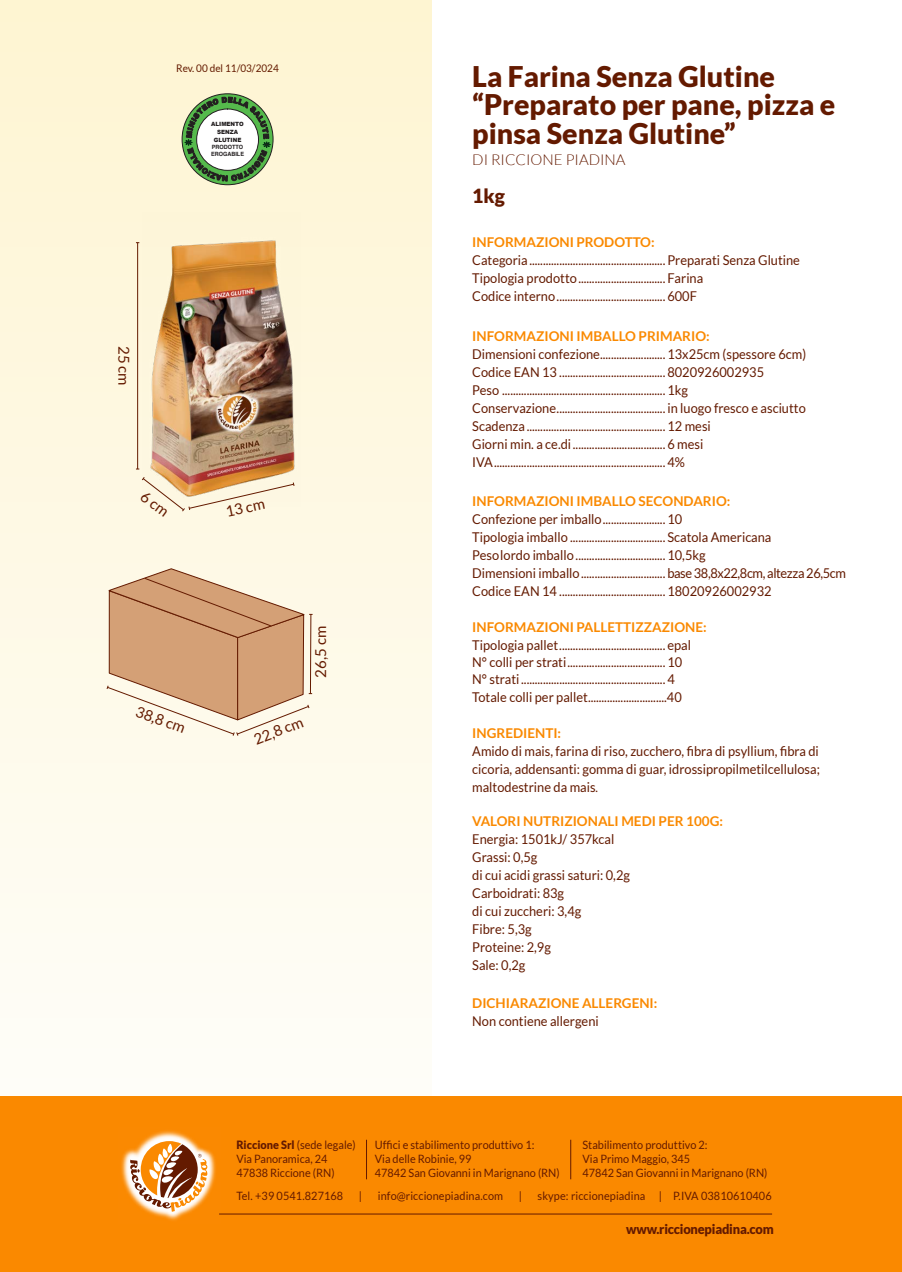
<style>
.page{position:relative;width:902px;height:1272px;background:#fff}
.page>*{position:absolute;margin:0;border:0;box-sizing:border-box;transform-origin:0 0}
.t1{font:900 28.5px/28.5px "Lato";color:#641a00}
.t2{font:900 19.5px "Lato";color:#641a00}
.t3{font:15px "Lato";color:#641a00}
.t4{font:300 15px "Lato";color:#641a00}
.t5{font:13.5px/18px "Lato";color:#641a00;text-align:justify;scale:.95 1}
.t6{font:700 13.5px "Lato";color:#fa8900}
.t7{font:13.5px "Lato";letter-spacing:-.03em;color:#641a00;scale:.95 1}
.t8{font:900 13.5px "Lato";letter-spacing:-.015em;color:#641a00;scale:.95 1}
.t9{font:11.4px/14px "Lato";color:#641a00;scale:.95 1}
.t10{font:10.5px "Lato";color:#641a00;scale:.95 1}
.t11{font:900 5.85px/8.2px "Arial";color:#231f20;text-align:center;scale:.95 1}
.t12{font:700 5.85px/6.9px "Helvetica";color:#231f20;scale:.95 1}
.s1{font-size:12px}
.s2{font-weight:900}
</style>
<div class="page">
<svg style="left:0;top:0;width:431px;height:993px"></svg>
<div style="left:0;top:1096px;width:901px;height:175px;background:#fa8900"></div>
<hr style="left:366px;top:1139px;width:1px;height:40px;background:#641a00">
<hr style="left:570px;top:1139px;width:1px;height:40px;background:#641a00">
<hr style="left:219px;top:1213px;width:553px;height:1px;background:#641a00">
<img style="left:121px;top:1131px;width:99px;height:90px">
<svg style="left:130px;top:1140px;width:78px;height:71px"></svg>
<hr style="left:137px;top:243px;width:1px;height:226px;background:#641a00">
<svg style="left:184px;top:97px;width:86px;height:84px"></svg>
<img style="left:143px;top:213px;width:157px;height:293px">
<svg style="left:106px;top:568px;width:206px;height:168px;background:#deba9a"></svg>
<svg style="left:140px;top:476px;width:155px;height:40px;background:#f0dbbd"></svg>
<p class="t10" style="left:176px;top:63px;width:109px">Rev. 00 del 11/03/2024</p>
<p class="t11" style="left:211px;top:120px;width:36px">ALIMENTO<br>SENZA<br>GLUTINE</p>
<p class="t12" style="left:211px;top:144px;width:36px">PRODOTTO<br>EROGABILE</p>
<p class="t3" style="left:132px;top:346px;width:41px;rotate:90deg">25 cm</p>
<p class="t3" style="left:224px;top:503px;width:41px;rotate:-12deg">13 cm</p>
<p class="t3" style="left:139px;top:703px;width:53px;rotate:20deg">38,8 cm</p>
<p class="t3" style="left:312px;top:677px;width:53px;rotate:-90deg">26,5 cm</p>
<p class="t3" style="left:251px;top:732px;width:53px;rotate:-21deg">22,8 cm</p>
<p class="t1" style="left:472px;top:61px;width:364px">La Farina Senza Glutine “Preparato per pane, pizza e pinsa Senza Glutine”</p>
<p class="t4" style="left:472px;top:152px;width:155px">DI RICCIONE PIADINA</p>
<p class="t2" style="left:472px;top:184px;width:34px">1kg</p>
<p class="t6" style="left:472px;top:234px;width:184px">INFORMAZIONI PRODOTTO:</p>
<p class="t5" style="left:472px;top:251px;width:346px">Categoria ..................................................Preparati Senza Glutine</p>
<p class="t5" style="left:472px;top:269px;width:244px">Tipologia prodotto................................ Farina</p>
<p class="t5" style="left:472px;top:287px;width:238px">Codice interno........................................ 600F</p>
<p class="t6" style="left:472px;top:328px;width:239px">INFORMAZIONI IMBALLO PRIMARIO:</p>
<p class="t5" style="left:472px;top:344px;width:353px">Dimensioni confezione........................ 13x25cm (spessore 6cm)</p>
<p class="t5" style="left:472px;top:362px;width:309px">Codice EAN 13 ....................................... 8020926002935</p>
<p class="t5" style="left:472px;top:380px;width:229px">Peso ............................................................ 1kg</p>
<p class="t5" style="left:472px;top:398px;width:352px">Conservazione........................................ in luogo fresco e asciutto</p>
<p class="t5" style="left:472px;top:416px;width:253px">Scadenza ................................................... 12 mesi</p>
<p class="t5" style="left:472px;top:434px;width:245px">Giorni min. a ce.di .................................. 6 mesi</p>
<p class="t5" style="left:472px;top:452px;width:225px">IVA............................................................... 4%</p>
<p class="t6" style="left:472px;top:493px;width:260px">INFORMAZIONI IMBALLO SECONDARIO:</p>
<p class="t5" style="left:472px;top:510px;width:222px">Confezione per imballo....................... 10</p>
<p class="t5" style="left:472px;top:528px;width:316px">Tipologia imballo ................................... Scatola Americana</p>
<p class="t5" style="left:472px;top:546px;width:247px">Peso lordo imballo................................. 10,5kg</p>
<p class="t7" style="left:472px;top:566px;width:395px">Dimensioni imballo............................... base 38,8x22,8cm, altezza 26,5cm</p>
<p class="t5" style="left:472px;top:582px;width:316px">Codice EAN 14 ....................................... 18020926002932</p>
<p class="t6" style="left:472px;top:619px;width:236px">INFORMAZIONI PALLETTIZZAZIONE:</p>
<p class="t5" style="left:472px;top:635px;width:232px">Tipologia pallet....................................... epal</p>
<p class="t5" style="left:472px;top:653px;width:222px">N° colli per strati.................................... 10</p>
<p class="t5" style="left:472px;top:670px;width:215px">N° strati ..................................................... 4</p>
<p class="t5" style="left:472px;top:688px;width:222px">Totale colli per pallet.............................40</p>
<p class="t6" style="left:472px;top:725px;width:90px">INGREDIENTI:</p>
<p class="t5" style="left:472px;top:742px;width:367px">Amido di mais, farina di riso, zucchero, fibra di psyllium, fibra di cicoria, addensanti: gomma di guar, idrossipropilmetilcellulosa; maltodestrine da mais<span class="s1">.</span></p>
<p class="t6" style="left:472px;top:813px;width:252px">VALORI NUTRIZIONALI MEDI PER 100G:</p>
<p class="t5" style="left:472px;top:830px;width:151px">Energia: 1501kJ/ 357kcal</p>
<p class="t5" style="left:472px;top:848px;width:70px">Grassi: 0,5g</p>
<p class="t5" style="left:472px;top:866px;width:167px">di cui acidi grassi saturi: 0,2g</p>
<p class="t5" style="left:472px;top:884px;width:98px">Carboidrati: 83g</p>
<p class="t5" style="left:472px;top:902px;width:116px">di cui zuccheri: 3,4g</p>
<p class="t5" style="left:472px;top:920px;width:64px">Fibre: 5,3g</p>
<p class="t5" style="left:472px;top:938px;width:84px">Proteine: 2,9g</p>
<p class="t5" style="left:472px;top:956px;width:57px">Sale: 0,2g</p>
<p class="t6" style="left:472px;top:995px;width:187px">DICHIARAZIONE ALLERGENI:</p>
<p class="t5" style="left:472px;top:1012px;width:135px">Non contiene allergeni</p>
<p class="t9" style="left:236px;top:1137px;width:127px"><span class="s2">Riccione Srl</span> (sede legale)<br>Via Panoramica, 24<br>47838 Riccione (RN)</p>
<p class="t9" style="left:375px;top:1137px;width:196px">Uffici e stabilimento produttivo 1:<br>Via delle Robinie, 99<br>47842 San Giovanni in Marignano (RN)</p>
<p class="t9" style="left:582px;top:1137px;width:196px">Stabilimento produttivo 2:<br>Via Primo Maggio, 345<br>47842 San Giovanni in Marignano (RN)</p>
<p class="t9" style="left:236px;top:1188px;width:114px">Tel. +39 0541.827168</p>
<p class="t9" style="left:359px;top:1188px;width:5px">|</p>
<p class="t9" style="left:378px;top:1188px;width:133px">info@riccionepiadina.com</p>
<p class="t9" style="left:518px;top:1188px;width:5px">|</p>
<p class="t9" style="left:537px;top:1188px;width:248px">skype: riccionepiadina | P.IVA 03810610406</p>
<p class="t8" style="left:626px;top:1220px;width:157px">www.riccionepiadina.com</p>
</div>
